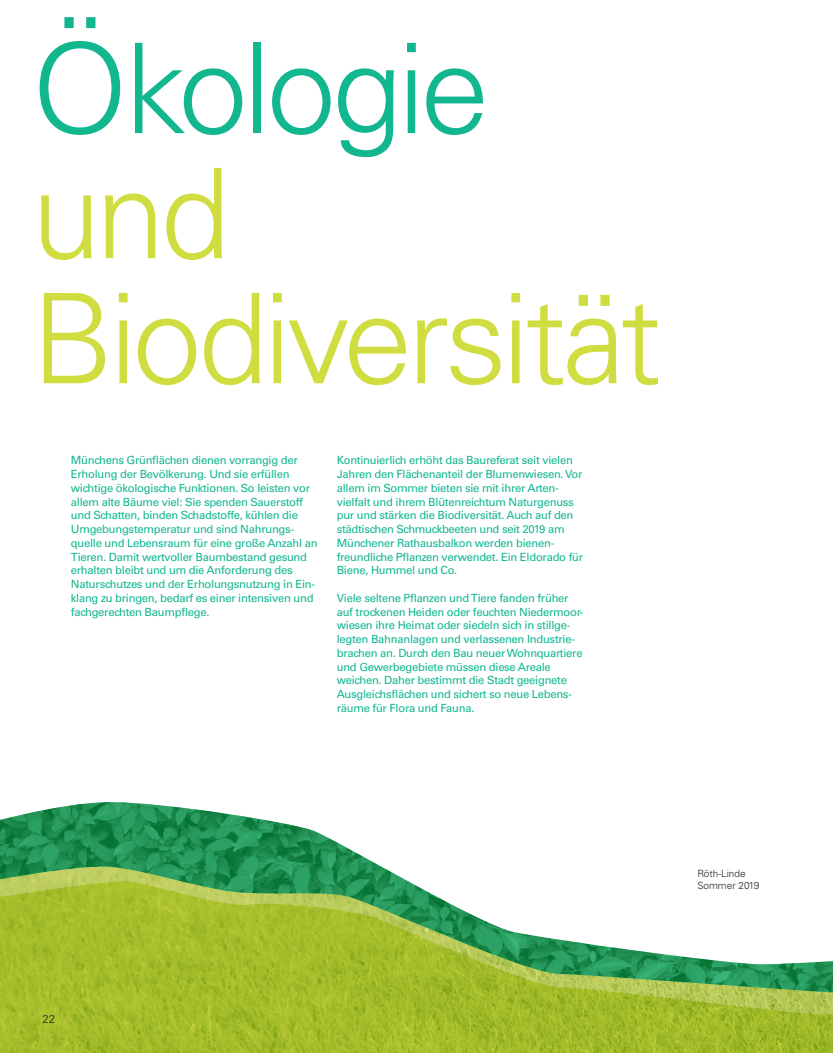
<style>
.page{position:relative;width:833px;height:1053px;background:#fff}
.page>*{position:absolute;margin:0;border:0;box-sizing:border-box;transform-origin:0 0}
.B_H1_100_100{font:300 125px/125px "Univers LT Std";letter-spacing:-.035em;color:#d0dd41}
.B_P_Vorspann_9_16{font:11.25px/13.8px "Univers LT Std";letter-spacing:-.025em;color:#12b790}
.t1{font:300 11.25px "Univers LT Std";color:#231f20}
.B_P_BU_8_9_5{font:300 10px/11.9px "Univers LT Std";color:#231f20}
.s1{color:#12b790}
</style>
<div class="page">
<img style="left:0;top:802px;width:380px;height:64px">
<img style="left:0;top:866px;width:833px;height:186px">
<p class="B_H1_100_100" style="left:31px;top:26px;width:632px"><span class="s1">Ökologie </span>und<br>Biodiversität</p>
<p class="B_P_Vorspann_9_16" style="left:71px;top:453px;width:248px">Münchens Grünflächen dienen vorrangig der Erholung der Bevölkerung. Und sie erfüllen wichtige ökologische Funktionen. So leisten vor allem alte Bäume viel: Sie spenden Sauerstoff und Schatten, binden Schadstoffe, kühlen die Umgebungstemperatur und sind Nahrungs&shy;quelle und Lebensraum für eine große Anzahl an Tieren. Damit wertvoller Baumbestand gesund erhalten bleibt und um die Anforderung des Naturschutzes und der Erholungsnutzung in Ein&shy;klang zu bringen, bedarf es einer intensiven und fachgerechten Baumpflege.</p>
<p class="B_P_Vorspann_9_16" style="left:337px;top:453px;width:248px">Kontinuierlich erhöht das Baureferat seit vielen Jahren den Flächenanteil der Blumenwiesen. Vor allem im Sommer bieten sie mit ihrer Arten&shy;vielfalt und ihrem Blütenreichtum Naturgenuss pur und stärken die Biodiversität. Auch auf den städtischen Schmuckbeeten und seit 2019 am Münchener Rathausbalkon werden bienen&shy;freundliche Pflanzen verwendet. Ein Eldorado für Biene, Hummel und Co.</p>
<p class="B_P_Vorspann_9_16" style="left:337px;top:591px;width:248px">Viele seltene Pflanzen und Tiere fanden früher auf trockenen Heiden oder feuchten Niedermoor&shy;wiesen ihre Heimat oder siedeln sich in stillge&shy;legten Bahnanlagen und verlassenen Industrie&shy;brachen an. Durch den Bau neuer Wohnquartiere und Gewerbegebiete müssen diese Areale weichen. Daher bestimmt die Stadt geeignete Ausgleichsflächen und sichert so neue Lebens&shy;räume für Flora und Fauna.</p>
<p class="t1" style="left:43px;top:1011px;width:14px">22</p>
<p class="B_P_BU_8_9_5" style="left:697px;top:867px;width:64px">Röth-Linde<br>Sommer 2019</p>
</div>
